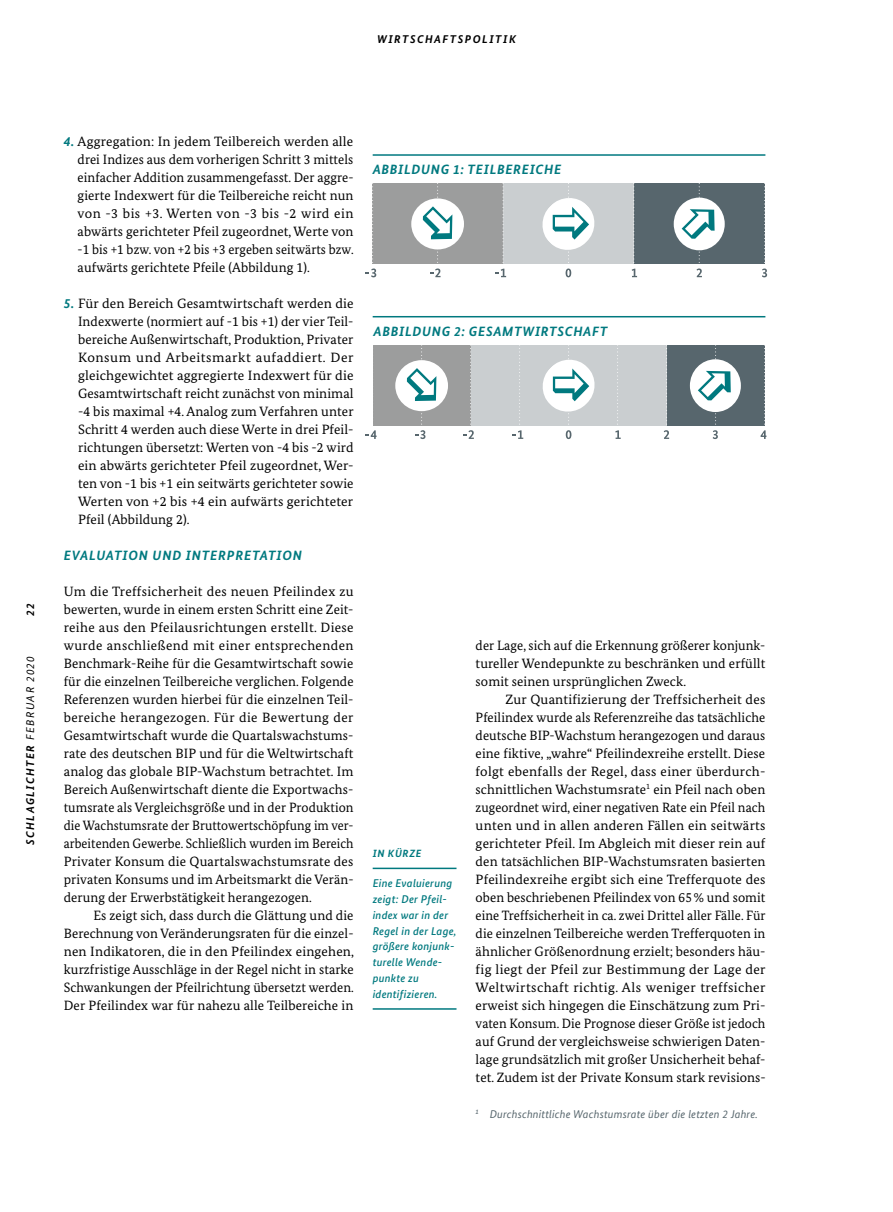
<style>
.page{position:relative;width:893px;height:1212px;background:#fff}
.page>*{position:absolute;margin:0;border:0;box-sizing:border-box;transform-origin:0 0}
.t1{font:13.5px/18px "Bundes Serif";letter-spacing:.005em;color:#000;text-align:justify}
.t2{font:italic 700 13.5px "Bundes Sans";letter-spacing:.05em;color:#00797f}
.t3{font:italic 500 11.25px/15.8px "Bundes Sans";letter-spacing:.02em;color:#00797f}
.t4{font:italic 11.25px "Bundes Sans";letter-spacing:.015em;color:#57666d}
.t5{font:italic 700 11.25px "Bundes Sans";letter-spacing:.135em;color:#000}
.t6{font:italic 700 10.5px "Bundes Sans";letter-spacing:.06em;color:#00797f}
.s1{font-weight:400}
.s2{font-family:"Bundes Sans";font-weight:700;font-style:italic;color:#00797f}
</style>
<div class="page">
<hr style="left:373px;top:154px;width:392px;height:2px;background:#00797f">
<hr style="left:373px;top:316px;width:392px;height:1px;background:#00797f">
<hr style="left:373px;top:868px;width:83px;height:1px;background:#00797f">
<hr style="left:373px;top:1008px;width:83px;height:2px;background:#00797f">
<div style="left:634px;top:184px;width:131px;height:80px;background:#57666d"></div>
<div style="left:503px;top:184px;width:131px;height:80px;background:#caced0"></div>
<div style="left:373px;top:184px;width:130px;height:80px;background:#9c9d9d"></div>
<svg style="left:366px;top:183px;width:10px;height:94px"></svg>
<svg style="left:495px;top:183px;width:11px;height:94px"></svg>
<svg style="left:632px;top:183px;width:5px;height:94px"></svg>
<svg style="left:762px;top:183px;width:5px;height:94px"></svg>
<div style="left:411px;top:198px;width:53px;height:51px;background:#fff;border-radius:50%"></div>
<svg style="left:423px;top:183px;width:29px;height:94px"></svg>
<svg style="left:540px;top:183px;width:57px;height:94px"></svg>
<div style="left:674px;top:198px;width:51px;height:52px;background:#fff;border-radius:50%"></div>
<svg style="left:682px;top:183px;width:33px;height:94px"></svg>
<div style="left:667px;top:345px;width:98px;height:81px;background:#57666d"></div>
<div style="left:471px;top:345px;width:196px;height:81px;background:#caced0"></div>
<div style="left:373px;top:345px;width:98px;height:81px;background:#9c9d9d"></div>
<svg style="left:366px;top:430px;width:11px;height:9px"></svg>
<svg style="left:512px;top:345px;width:11px;height:94px"></svg>
<svg style="left:615px;top:345px;width:6px;height:94px"></svg>
<svg style="left:463px;top:345px;width:11px;height:94px"></svg>
<svg style="left:664px;top:345px;width:5px;height:94px"></svg>
<svg style="left:760px;top:345px;width:6px;height:94px"></svg>
<div style="left:395px;top:360px;width:53px;height:51px;background:#fff;border-radius:50%"></div>
<svg style="left:407px;top:345px;width:29px;height:94px"></svg>
<svg style="left:542px;top:345px;width:53px;height:94px"></svg>
<div style="left:690px;top:359px;width:51px;height:53px;background:#fff;border-radius:50%"></div>
<svg style="left:698px;top:345px;width:33px;height:94px"></svg>
<p class="t5" style="left:377px;top:32px;width:140px">WIRTSCHAFTSPOLITIK</p>
<p class="t5" style="left:24px;top:616px;width:14px;rotate:-90deg">22</p>
<p class="t5" style="left:24px;top:845px;width:190px;rotate:-90deg">SCHLAGLICHTER <span class="s1">FEBRUAR 2020</span></p>
<p class="t1" style="left:78px;top:132px;width:278px;text-indent:-14px"><span class="s2">4.</span> Aggregation: In jedem Teilbereich werden alle drei Indizes aus dem vorherigen Schritt 3 mittels einfacher Addition zusammengefasst. Der aggre&shy;gierte Indexwert für die Teilbereiche reicht nun von -3 bis +3. Werten von -3 bis -2 wird ein abwärts gerichteter Pfeil zugeordnet, Werte von -1 bis +1 bzw. von +2 bis +3 ergeben seitwärts bzw. aufwärts gerichtete Pfeile (Abbildung 1).</p>
<p class="t1" style="left:78px;top:294px;width:277px;text-indent:-14px"><span class="s2">5.</span> Für den Bereich Gesamtwirtschaft werden die Indexwerte (normiert auf -1 bis +1) der vier Teil&shy;bereiche Außenwirtschaft, Produktion, Privater Konsum und Arbeitsmarkt aufaddiert. Der gleichgewichtet aggregierte Indexwert für die Gesamtwirtschaft reicht zunächst von minimal -4 bis maximal +4. Analog zum Verfahren unter Schritt 4 werden auch diese Werte in drei Pfeil&shy;richtungen übersetzt: Werten von -4 bis -2 wird ein abwärts gerichteter Pfeil zugeordnet, Wer&shy;ten von -1 bis +1 ein seitwärts gerichteter sowie Werten von +2 bis +4 ein aufwärts gerichteter Pfeil (Abbildung 2).</p>
<p class="t2" style="left:64px;top:547px;width:240px">EVALUATION UND INTERPRETATION</p>
<p class="t1" style="left:64px;top:582px;width:291px">Um die Treffsicherheit des neuen Pfeilindex zu bewerten, wurde in einem ersten Schritt eine Zeit&shy;reihe aus den Pfeilausrichtungen erstellt. Diese wurde anschließend mit einer entsprechenden Benchmark-Reihe für die Gesamtwirtschaft sowie für die einzelnen Teilbereiche verglichen. Folgende Referenzen wurden hierbei für die einzelnen Teil&shy;bereiche herangezogen. Für die Bewertung der Gesamtwirtschaft wurde die Quartalswachstums&shy;rate des deutschen BIP und für die Weltwirtschaft analog das globale BIP-Wachstum betrachtet. Im Bereich Außenwirtschaft diente die Exportwachs&shy;tumsrate als Vergleichsgröße und in der Produktion die Wachstumsrate der Bruttowertschöpfung im ver&shy;arbeitenden Gewerbe. Schließlich wurden im Bereich Privater Konsum die Quartalswachstumsrate des privaten Konsums und im Arbeitsmarkt die Verän&shy;derung der Erwerbstätigkeit herangezogen.</p>
<p class="t1" style="left:64px;top:906px;width:292px;text-indent:30px">Es zeigt sich, dass durch die Glättung und die Berechnung von Veränderungsraten für die einzel&shy;nen Indikatoren, die in den Pfeilindex eingehen, kurzfristige Ausschläge in der Regel nicht in starke Schwankungen der Pfeilrichtung übersetzt werden.<br>Der Pfeilindex war für nahezu alle Teilbereiche in</p>
<p class="t2" style="left:373px;top:162px;width:190px">ABBILDUNG 1: TEILBEREICHE</p>
<p class="t2" style="left:374px;top:323px;width:235px">ABBILDUNG 2: GESAMTWIRTSCHAFT</p>
<p class="t6" style="left:373px;top:847px;width:50px">IN KÜRZE</p>
<p class="t3" style="left:373px;top:875px;width:85px">Eine Evaluierung zeigt: Der Pfeil&shy;index war in der<br>Regel in der Lage, größere konjunk&shy;turelle Wende&shy;punkte zu identifizieren.</p>
<p class="t1" style="left:476px;top:636px;width:291px">der Lage, sich auf die Erkennung größerer konjunk&shy;tureller Wendepunkte zu beschränken und erfüllt somit seinen ursprünglichen Zweck.</p>
<p class="t1" style="left:476px;top:690px;width:291px;text-indent:30px">Zur Quantifizierung der Treffsicherheit des Pfeilindex wurde als Referenzreihe das tatsächliche deutsche BIP-Wachstum herangezogen und daraus eine fiktive, „wahre“ Pfeilindexreihe erstellt. Diese folgt ebenfalls der Regel, dass einer überdurch&shy;schnittlichen Wachstumsrate<sup>1</sup> ein Pfeil nach oben zugeordnet wird, einer negativen Rate ein Pfeil nach unten und in allen anderen Fällen ein seitwärts gerichteter Pfeil. Im Abgleich mit dieser rein auf den tatsächlichen BIP-Wachstumsraten basierten Pfeilindexreihe ergibt sich eine Trefferquote des oben beschriebenen Pfeilindex von 65% und somit eine Treffsicherheit in ca. zwei Drittel aller Fälle. Für die einzelnen Teilbereiche werden Trefferquoten in ähnlicher Größenordnung erzielt; besonders häu&shy;fig liegt der Pfeil zur Bestimmung der Lage der Weltwirtschaft richtig. Als weniger treffsicher erweist sich hingegen die Einschätzung zum Pri&shy;vaten Konsum. Die Prognose dieser Größe ist jedoch auf Grund der vergleichsweise schwierigen Daten&shy;lage grundsätzlich mit großer Unsicherheit behaf&shy;tet. Zudem ist der Private Konsum stark revisions-</p>
<p class="t4" style="left:476px;top:1107px;width:284px"><sup>1</sup> Durchschnittliche Wachstumsrate über die letzten 2 Jahre.</p>
</div>
